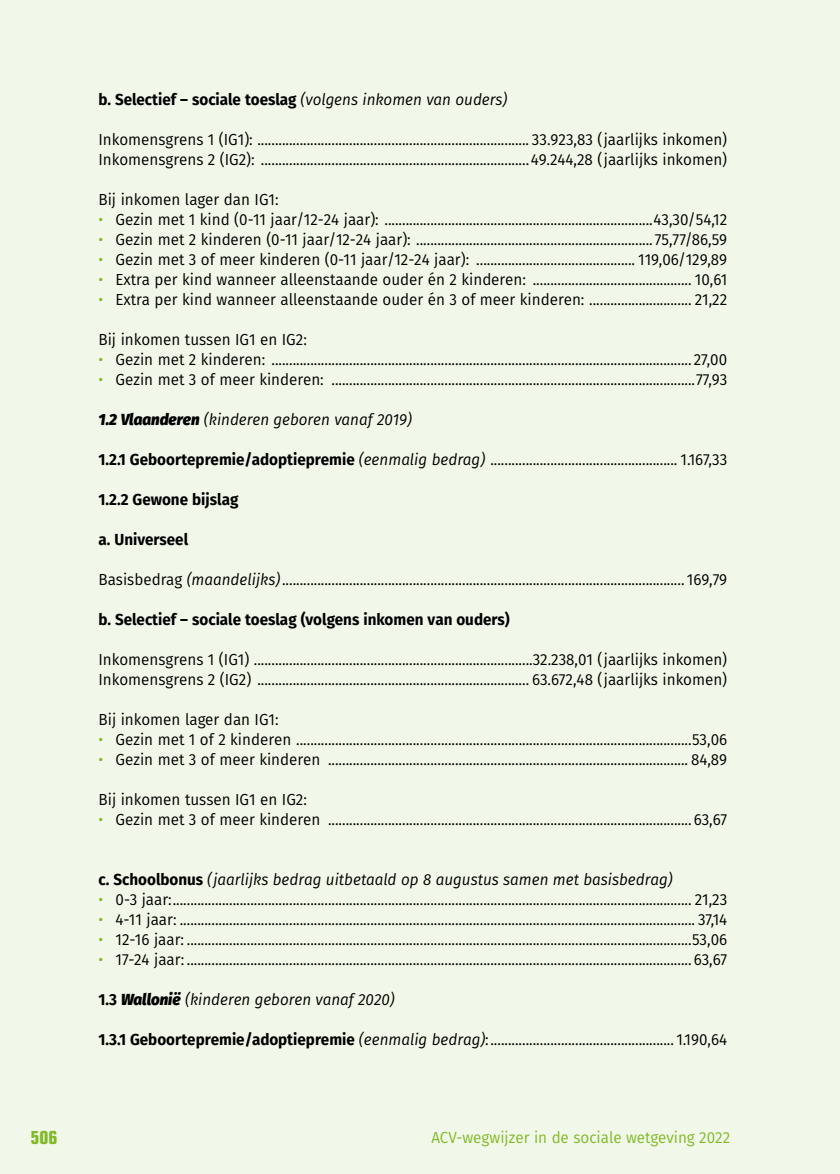
<style>
.page{position:relative;width:840px;height:1174px;background:#fff}
.page>*{position:absolute;margin:0;border:0;box-sizing:border-box;transform-origin:0 0}
.t1{font:700 condensed 18px "Eurostile LT Std";color:#80ba27}
.t2{font:16px/20px "Fira Sans";color:#000;scale:.95 1}
.t3{font:italic 16px "Fira Sans";color:#000;scale:.95 1}
.t4{font:700 16px "Fira Sans";color:#000;scale:.95 1}
.t5{font:16px "Fira Sans";color:#80ba27;scale:.95 1}
.s1{font-weight:400;font-style:italic}
.s2{color:#80ba27}
.s3{font-weight:800}
.s4{font-weight:700}
.s5{font-style:italic}
.s6{font-weight:700;font-style:normal}
</style>
<div class="page">
<div style="left:0;top:0;width:839px;height:1174px;background:#f2f8e9"></div>
<p class="t4" style="left:98px;top:88px;width:431px">b. Selectief – sociale toeslag <span class="s1">(volgens inkomen van ouders)</span></p>
<p class="t2" style="left:98px;top:129px;width:663px">Inkomensgrens 1 (IG1): ............................................................................. 33.923,83 (jaarlijks inkomen)<br>Inkomensgrens 2 (IG2): ............................................................................49.244,28 (jaarlijks inkomen)</p>
<p class="t2" style="left:98px;top:189px;width:191px">Bij inkomen lager dan IG1:</p>
<p class="t2" style="left:98px;top:209px;width:663px"><span class="s2">•</span> Gezin met 1 kind (0-11 jaar/12-24 jaar): ............................................................................43,30/54,12</p>
<p class="t2" style="left:98px;top:229px;width:663px"><span class="s2">•</span> Gezin met 2 kinderen (0-11 jaar/12-24 jaar): ................................................................... 75,77/86,59</p>
<p class="t2" style="left:98px;top:249px;width:663px"><span class="s2">•</span> Gezin met 3 of meer kinderen (0-11 jaar/12-24 jaar): ............................................. 119,06/129,89</p>
<p class="t2" style="left:98px;top:269px;width:663px"><span class="s2">•</span> Extra per kind wanneer alleenstaande ouder én 2 kinderen: ............................................. 10,61</p>
<p class="t2" style="left:98px;top:289px;width:663px"><span class="s2">•</span> Extra per kind wanneer alleenstaande ouder én 3 of meer kinderen: ............................. 21,22</p>
<p class="t2" style="left:98px;top:329px;width:221px">Bij inkomen tussen IG1 en IG2:</p>
<p class="t2" style="left:98px;top:349px;width:663px"><span class="s2">•</span> Gezin met 2 kinderen: ....................................................................................................................... 27,00</p>
<p class="t2" style="left:98px;top:369px;width:663px"><span class="s2">•</span> Gezin met 3 of meer kinderen: .......................................................................................................77,93</p>
<p class="t3" style="left:98px;top:408px;width:331px"><span class="s3">1.2 Vlaanderen</span> (kinderen geboren vanaf 2019)</p>
<p class="t2" style="left:98px;top:449px;width:663px"><span class="s4">1.2.1 Geboortepremie/adoptiepremie</span> <span class="s5">(eenmalig bedrag)</span> ..................................................... 1.167,33</p>
<p class="t4" style="left:98px;top:488px;width:149px">1.2.2 Gewone bijslag</p>
<p class="t4" style="left:98px;top:528px;width:96px">a. Universeel</p>
<p class="t2" style="left:98px;top:569px;width:663px">Basisbedrag <span class="s5">(maandelijks)</span>.................................................................................................................. 169,79</p>
<p class="t4" style="left:98px;top:608px;width:434px">b. Selectief – sociale toeslag (volgens inkomen van ouders)</p>
<p class="t2" style="left:98px;top:649px;width:663px">Inkomensgrens 1 (IG1) ...............................................................................32.238,01 (jaarlijks inkomen)<br>Inkomensgrens 2 (IG2) ............................................................................. 63.672,48 (jaarlijks inkomen)</p>
<p class="t2" style="left:98px;top:709px;width:191px">Bij inkomen lager dan IG1:</p>
<p class="t2" style="left:98px;top:729px;width:663px"><span class="s2">•</span> Gezin met 1 of 2 kinderen ................................................................................................................53,06</p>
<p class="t2" style="left:98px;top:749px;width:663px"><span class="s2">•</span> Gezin met 3 of meer kinderen ...................................................................................................... 84,89</p>
<p class="t2" style="left:98px;top:789px;width:221px">Bij inkomen tussen IG1 en IG2:</p>
<p class="t2" style="left:98px;top:809px;width:663px"><span class="s2">•</span> Gezin met 3 of meer kinderen ....................................................................................................... 63,67</p>
<p class="t3" style="left:98px;top:868px;width:605px"><span class="s6">c. Schoolbonus</span> (jaarlijks bedrag uitbetaald op 8 augustus samen met basisbedrag)</p>
<p class="t2" style="left:98px;top:889px;width:663px"><span class="s2">•</span> 0-3 jaar:................................................................................................................................................... 21,23</p>
<p class="t2" style="left:98px;top:909px;width:663px"><span class="s2">•</span> 4-11 jaar: .................................................................................................................................................. 37,14</p>
<p class="t2" style="left:98px;top:929px;width:663px"><span class="s2">•</span> 12-16 jaar: ...............................................................................................................................................53,06</p>
<p class="t2" style="left:98px;top:949px;width:663px"><span class="s2">•</span> 17-24 jaar: ............................................................................................................................................... 63,67</p>
<p class="t3" style="left:98px;top:988px;width:313px"><span class="s6">1.3</span> <span class="s3">Wallonië</span> (kinderen geboren vanaf 2020)</p>
<p class="t2" style="left:98px;top:1029px;width:663px"><span class="s4">1.3.1 Geboortepremie/adoptiepremie</span> <span class="s5">(eenmalig bedrag)</span>:.................................................... 1.190,64</p>
<p class="t1" style="left:30px;top:1126px;width:28px">506</p>
<p class="t5" style="left:431px;top:1125px;width:316px">ACV-wegwijzer in de sociale wetgeving 2022</p>
</div>
